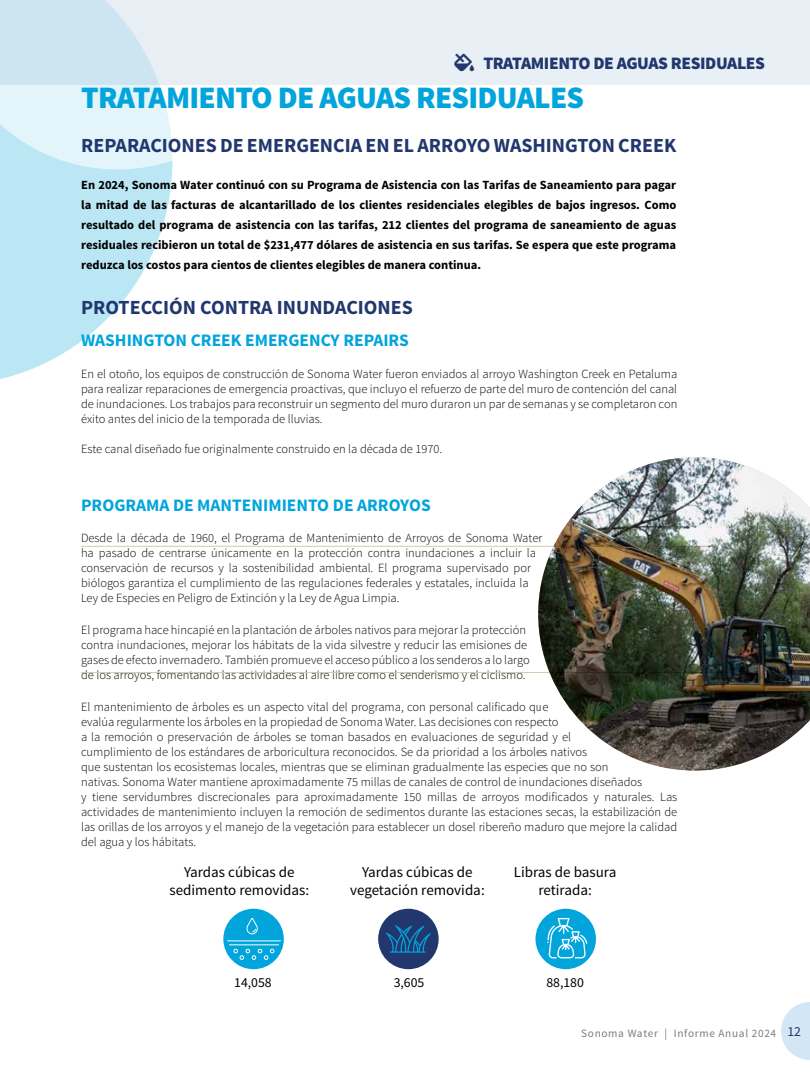
<style>
.page{position:relative;width:810px;height:1080px;background:#fff}
.page>*{position:absolute;margin:0;border:0;box-sizing:border-box;transform-origin:0 0}
.t1{font:900 31.25px "Source Sans Pro";letter-spacing:-.025em;color:#01a5dc}
.t2{font:700 20px "Source Sans Pro";color:#21376d}
.t3{font:700 17.5px "Source Sans Pro";color:#01a5dc}
.t4{font:900 17.5px "Source Sans Pro";letter-spacing:-.025em;color:#21376d}
.t5{font:15px/18px "Source Sans Pro";color:#000;text-align:center}
.t6{font:13.75px "Source Sans Pro";color:#000}
.t7{font:300 12.5px/15px "Source Sans Pro";color:#000}
.t8{font:700 12.5px/20px "Source Sans Pro";color:#000;text-align:justify}
.t9{font:11.25px "Source Sans Pro";letter-spacing:.06em;color:#7b7c7f}
.s1{font-size:13.75px;color:#21376d}
</style>
<div class="page">
<svg style="left:781px;top:1002px;width:29px;height:58px"></svg>
<svg style="left:0;top:169px;width:172px;height:210px;fill:#bbe7f5"></svg>
<svg style="left:0;top:85px;width:173px;height:84px;background:#def3fa"></svg>
<svg style="left:0;top:0;width:810px;height:85px;background:#e3edf4"></svg>
<hr style="left:81px;top:546px;width:629px;height:1px;background:#d6c8b1">
<hr style="left:81px;top:672px;width:629px;height:1px;background:#d6c8b1">
<div style="left:223px;top:909px;width:61px;height:60px;background:#01a5dc;border-radius:50%"></div>
<div style="left:378px;top:909px;width:61px;height:60px;background:#21376d;border-radius:50%"></div>
<svg style="left:386px;top:925px;width:45px;height:28px"></svg>
<div style="left:536px;top:909px;width:60px;height:60px;background:#01a5dc;border-radius:50%"></div>
<svg style="left:547px;top:918px;width:40px;height:40px"></svg>
<svg style="left:227px;top:918px;width:54px;height:42px"></svg>
<img style="left:538px;top:457px;width:272px;height:314px">
<svg style="left:454px;top:54px;width:20px;height:17px"></svg>
<p class="t4" style="left:483px;top:52px;width:283px">TRATAMIENTO DE AGUAS RESIDUALES</p>
<p class="t1" style="left:81px;top:77px;width:504px">TRATAMIENTO DE AGUAS RESIDUALES</p>
<p class="t2" style="left:81px;top:133px;width:596px">REPARACIONES DE EMERGENCIA EN EL ARROYO WASHINGTON CREEK</p>
<p class="t8" style="left:81px;top:176px;width:597px">En 2024, Sonoma Water continuó con su Programa de Asistencia con las Tarifas de Saneamiento para pagar la mitad de las facturas de alcantarillado de los clientes residenciales elegibles de bajos ingresos. Como resultado del programa de asistencia con las tarifas, 212 clientes del programa de saneamiento de aguas residuales recibieron un total de $231,477 dólares de asistencia en sus tarifas. Se espera que este programa reduzca los costos para cientos de clientes elegibles de manera continua.</p>
<p class="t2" style="left:81px;top:294px;width:333px">PROTECCIÓN CONTRA INUNDACIONES</p>
<p class="t3" style="left:81px;top:329px;width:329px">WASHINGTON CREEK EMERGENCY REPAIRS</p>
<p class="t7" style="left:81px;top:366px;width:598px;text-align:justify">En el otoño, los equipos de construcción de Sonoma Water fueron enviados al arroyo Washington Creek en Petaluma para realizar reparaciones de emergencia proactivas, que incluyo el refuerzo de parte del muro de contención del canal de inundaciones. Los trabajos para reconstruir un segmento del muro duraron un par de semanas y se completaron con éxito antes del inicio de la temporada de lluvias.</p>
<p class="t7" style="left:81px;top:441px;width:363px">Este canal diseñado fue originalmente construido en la década de 1970.</p>
<p class="t3" style="left:81px;top:493px;width:351px">PROGRAMA DE MANTENIMIENTO DE ARROYOS</p>
<p class="t7" style="left:81px;top:531px;width:463px">Desde la década de 1960, el Programa de Mantenimiento de Arroyos de Sonoma Water ha pasado de centrarse únicamente en la protección contra inundaciones a incluir la conservación de recursos y la sostenibilidad ambiental. El programa supervisado por biólogos garantiza el cumplimiento de las regulaciones federales y estatales, incluida la Ley de Especies en Peligro de Extinción y la Ley de Agua Limpia.</p>
<p class="t7" style="left:81px;top:623px;width:450px">El programa hace hincapié en la plantación de árboles nativos para mejorar la protección contra inundaciones, mejorar los hábitats de la vida silvestre y reducir las emisiones de gases de efecto invernadero. También promueve el acceso público a los senderos a lo largo de los arroyos, fomentando las actividades al aire libre como el senderismo y el ciclismo.</p>
<p class="t7" style="left:81px;top:700px;width:598px">El mantenimiento de árboles es un aspecto vital del programa, con personal calificado que<br>evalúa regularmente los árboles en la propiedad de Sonoma Water. Las decisiones con respecto<br>a la remoción o preservación de árboles se toman basados en evaluaciones de seguridad y el<br>cumplimiento de los estándares de arboricultura reconocidos. Se da prioridad a los árboles nativos<br>que sustentan los ecosistemas locales, mientras que se eliminan gradualmente las especies que no son<br>nativas. Sonoma Water mantiene aproximadamente 75 millas de canales de control de inundaciones diseñados<br>y tiene servidumbres discrecionales para aproximadamente 150 millas de arroyos modificados y naturales. Las actividades de mantenimiento incluyen la remoción de sedimentos durante las estaciones secas, la estabilización de las orillas de los arroyos y el manejo de la vegetación para establecer un dosel ribereño maduro que mejore la calidad del agua y los hábitats.</p>
<p class="t5" style="left:170px;top:864px;width:141px">Yardas cúbicas de sedimento removidas:</p>
<p class="t6" style="left:234px;top:974px;width:39px">14,058</p>
<p class="t5" style="left:350px;top:864px;width:136px">Yardas cúbicas de vegetación removida:</p>
<p class="t5" style="left:514px;top:864px;width:104px">Libras de basura retirada:</p>
<p class="t6" style="left:394px;top:974px;width:32px">3,605</p>
<p class="t6" style="left:546px;top:974px;width:39px">88,180</p>
<p class="t9" style="left:581px;top:1026px;width:221px">Sonoma Water | Informe Anual 2024 <span class="s1">12</span></p>
</div>
